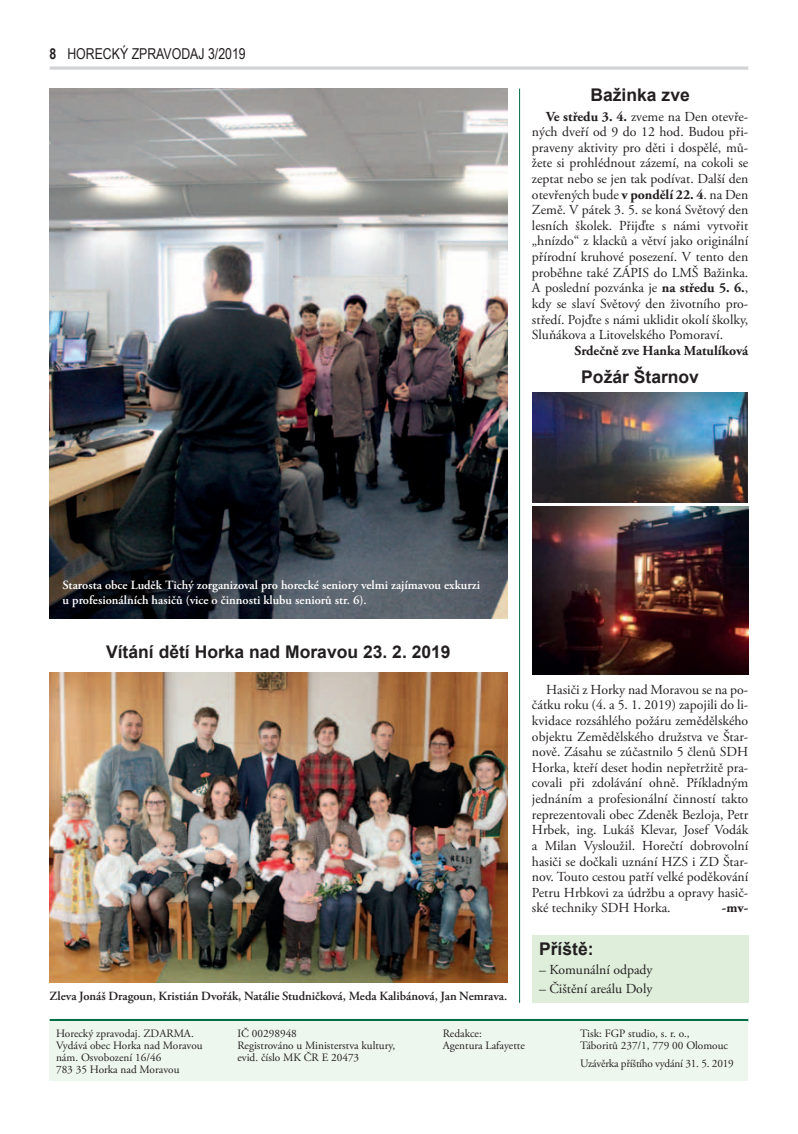
<style>
.page{position:relative;width:798px;height:1134px;background:#fff}
.page>*{position:absolute;margin:0;border:0;box-sizing:border-box;transform-origin:0 0}
.t1{font:700 17.5px "Arial";color:#231f20}
.t2{font:15px "Arial Narrow";color:#231f20}
.t3{font:13.75px/15.6px "Adobe Garamond Pro";color:#231f20;text-align:justify}
.t4{font:700 13.75px "Adobe Garamond Pro";color:#231f20}
.t5{font:600 12.5px/15px "Adobe Garamond Pro";color:#fff}
.t6{font:600 12.5px "Adobe Garamond Pro";color:#231f20}
.t7{font:11.25px/11.8px "Adobe Garamond Pro";color:#231f20}
.t8{font:11.25px "Adobe Garamond Pro";letter-spacing:-.02em;color:#231f20}
.s1{font-weight:700}
</style>
<div class="page">
<svg style="left:50px;top:66px;width:698px;height:4px;background:#dadbdd"></svg>
<hr style="left:50px;top:1019px;width:698px;height:2px;background:#016f45">
<div style="left:50px;top:1021px;width:698px;height:60px;background:#edf7ed"></div>
<img style="left:50px;top:89px;width:457px;height:529px">
<img style="left:50px;top:672px;width:457px;height:310px">
<img style="left:532px;top:506px;width:216px;height:168px">
<img style="left:532px;top:393px;width:215px;height:109px">
<hr style="left:519px;top:89px;width:1px;height:914px;background:#016f45">
<div style="left:531px;top:935px;width:216px;height:67px;background:#deeedb"></div>
<p class="t2" style="left:50px;top:42px;width:197px"><span class="s1">8</span> HORECKÝ ZPRAVODAJ 3/2019</p>
<p class="t1" style="left:590px;top:84px;width:101px">Bažinka zve</p>
<p class="t3" style="left:531px;top:109px;width:218px;text-indent:14px"><span class="s1">Ve středu 3. 4.</span> zveme na Den otevře&shy;ných dveří od 9 do 12 hod. Budou při&shy;praveny aktivity pro děti i dospělé, mů&shy;žete si prohlédnout zázemí, na cokoli se zeptat nebo se jen tak podívat. Další den otevřených bude <span class="s1">v pondělí 22. 4</span>. na Den Země. V pátek 3. 5. se koná Světový den lesních školek. Přijďte s námi vytvořit „hnízdo“ z klacků a větví jako originální přírodní kruhové posezení. V tento den proběhne také ZÁPIS do LMŠ Bažinka.<br>A poslední pozvánka je <span class="s1">na středu 5. 6.</span>, kdy se slaví Světový den životního pro&shy;středí. Pojďte s námi uklidit okolí školky, Sluňákova a Litovelského Pomoraví.</p>
<p class="t4" style="left:574px;top:342px;width:175px">Srdečně zve Hanka Matulíková</p>
<p class="t1" style="left:581px;top:365px;width:119px">Požár Štarnov</p>
<p class="t5" style="left:63px;top:578px;width:419px">Starosta obce Luděk Tichý zorganizoval pro horecké seniory velmi zajímavou exkurzi u profesionálních hasičů (vice o činnosti klubu seniorů str. 6).</p>
<p class="t1" style="left:106px;top:640px;width:346px">Vítání dětí Horka nad Moravou 23. 2. 2019</p>
<p class="t6" style="left:50px;top:989px;width:459px">Zleva Jonáš Dragoun, Kristián Dvořák, Natálie Studničková, Meda Kalibánová, Jan Nemrava.</p>
<p class="t3" style="left:531px;top:682px;width:218px;text-indent:14px">Hasiči z Horky nad Moravou se na po&shy;čátku roku (4. a 5. 1. 2019) zapojili do li&shy;kvidace rozsáhlého požáru zemědělského objektu Zemědělského družstva ve Štar&shy;nově. Zásahu se zúčastnilo 5 členů SDH Horka, kteří deset hodin nepřetržitě pra&shy;covali při zdolávání ohně. Příkladným jednáním a profesionální činností takto reprezentovali obec Zdeněk Bezloja, Petr Hrbek, ing. Lukáš Klevar, Josef Vodák a Milan Vysloužil. Horečtí dobrovolní hasiči se dočkali uznání HZS i ZD Štar&shy;nov. Touto cestou patří velké poděkování Petru Hrbkovi za údržbu a opravy hasič&shy;ské techniky SDH Horka.</p>
<p class="t4" style="left:721px;top:900px;width:28px">-mv-</p>
<p class="t1" style="left:539px;top:937px;width:56px">Příště:</p>
<p class="t3" style="left:539px;top:962px;width:115px">– Komunální odpady</p>
<p class="t3" style="left:539px;top:982px;width:115px">– Čištění areálu Doly</p>
<p class="t7" style="left:56px;top:1028px;width:148px">Horecký zpravodaj. ZDARMA.<br>Vydává obec Horka nad Moravou nám. Osvobození 16/46<br>783 35 Horka nad Moravou</p>
<p class="t7" style="left:237px;top:1028px;width:159px">IČ 00298948<br>Registrováno u Ministerstva kultury, evid. číslo MK ČR E 20473</p>
<p class="t7" style="left:442px;top:1028px;width:83px">Redakce:<br>Agentura Lafayette</p>
<p class="t7" style="left:580px;top:1028px;width:149px">Tisk: FGP studio, s. r. o.,<br>Táboritů 237/1, 779 00 Olomouc</p>
<p class="t8" style="left:580px;top:1056px;width:155px">Uzávěrka příštího vydání 31. 5. 2019</p>
</div>
